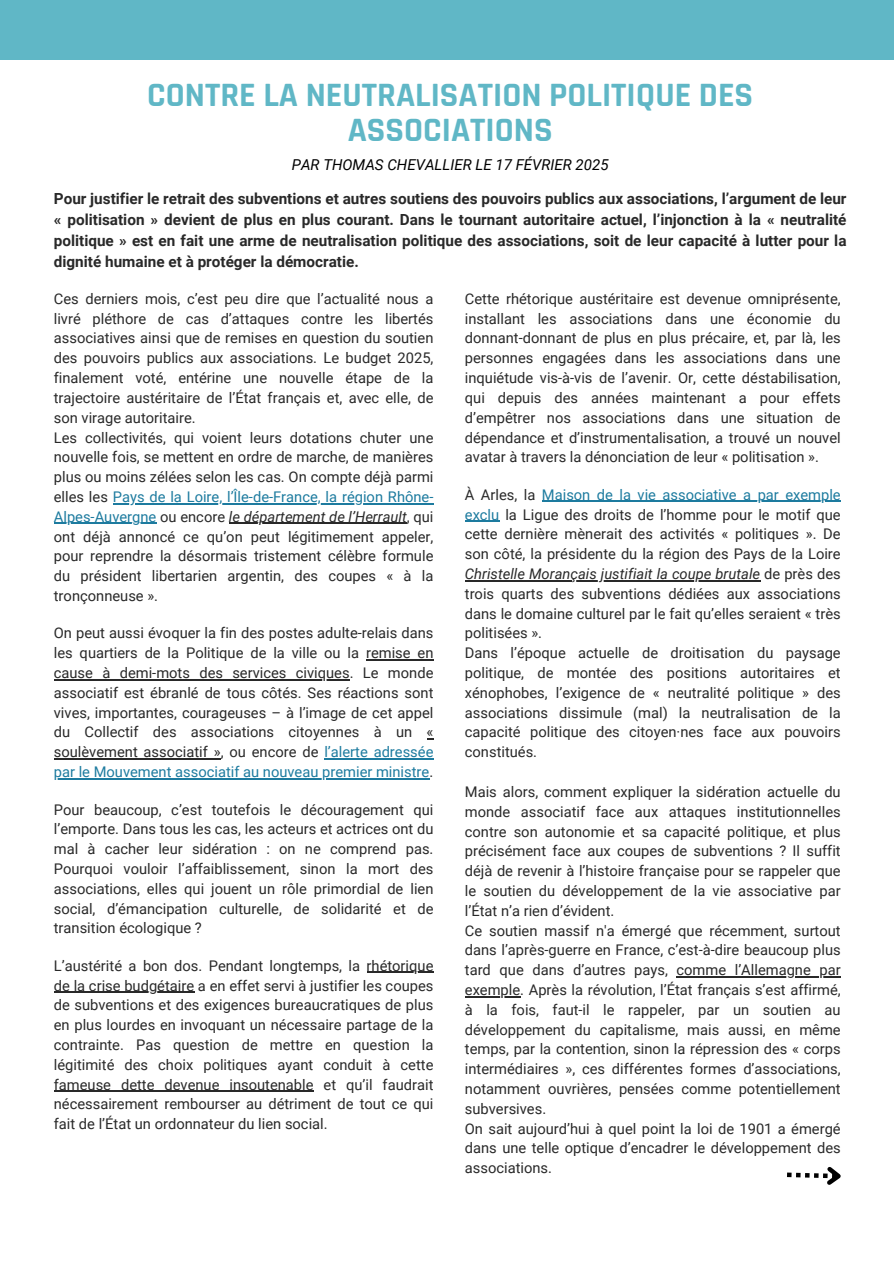
<style>
.page{position:relative;width:894px;height:1264px;background:#fff}
.page>*{position:absolute;margin:0;border:0;box-sizing:border-box;transform-origin:0 0}
.t1{font:700 34.5px/35.7px "Rajdhani";color:#60b7c6;text-align:center}
.t2{font:700 15.3px/21.1px "Roboto";color:#292929;text-align:justify}
.t3{font:italic 15px "Roboto";color:#000}
.t4{font:14.7px/19.8px "Roboto";color:#292929;text-align:justify}
.t5{font:14.7px "Roboto";color:#1d7b9f}
.t6{font:italic 14.7px "Roboto";color:#292929}
.s1{color:#292929}
.s2{color:#1d7b9f}
.s3{font-style:italic}
.s4{font-style:normal;color:#1d7b9f}
.s5{font-style:normal}
</style>
<div class="page">
<div style="left:0;top:0;width:893px;height:60px;background:#60b7c6"></div>
<hr style="left:113px;top:503px;width:320px;height:1px;background:#1d7b9f">
<hr style="left:54px;top:523px;width:102px;height:1px;background:#1d7b9f">
<hr style="left:229px;top:523px;width:177px;height:1px;background:#292929">
<hr style="left:366px;top:659px;width:67px;height:1px;background:#292929">
<hr style="left:54px;top:679px;width:295px;height:1px;background:#292929">
<hr style="left:54px;top:758px;width:167px;height:1px;background:#292929">
<hr style="left:324px;top:758px;width:109px;height:1px;background:#1d7b9f">
<hr style="left:54px;top:778px;width:375px;height:1px;background:#1d7b9f">
<hr style="left:366px;top:971px;width:67px;height:2px;background:#292929">
<hr style="left:54px;top:991px;width:140px;height:1px;background:#292929">
<hr style="left:54px;top:1090px;width:259px;height:1px;background:#292929">
<hr style="left:541px;top:501px;width:299px;height:1px;background:#1d7b9f">
<hr style="left:464px;top:520px;width:35px;height:2px;background:#1d7b9f">
<hr style="left:464px;top:580px;width:296px;height:1px;background:#292929">
<hr style="left:676px;top:976px;width:164px;height:1px;background:#292929">
<hr style="left:464px;top:996px;width:56px;height:1px;background:#292929">
<svg style="left:787px;top:1167px;width:54px;height:18px"></svg>
<p class="t1" style="left:147px;top:78px;width:607px">CONTRE LA NEUTRALISATION POLITIQUE DES<br>ASSOCIATIONS</p>
<p class="t3" style="left:292px;top:156px;width:318px">PAR THOMAS CHEVALLIER LE 17 FÉVRIER 2025</p>
<p class="t2" style="left:54px;top:188px;width:794px">Pour justifier le retrait des subventions et autres soutiens des pouvoirs publics aux associations, l’argument de leur « politisation » devient de plus en plus courant. Dans le tournant autoritaire actuel, l’injonction à la « neutralité politique » est en fait une arme de neutralisation politique des associations, soit de leur capacité à lutter pour la dignité humaine et à protéger la démocratie.</p>
<p class="t4" style="left:464px;top:289px;width:377px">Cette rhétorique austéritaire est devenue omniprésente, installant les associations dans une économie du donnant-donnant de plus en plus précaire, et, par là, les personnes engagées dans les associations dans une inquiétude vis-à-vis de l’avenir. Or, cette déstabilisation, qui depuis des années maintenant a pour effets d’empêtrer nos associations dans une situation de dépendance et d’instrumentalisation, a trouvé un nouvel avatar à travers la dénonciation de leur « politisation ».</p>
<p class="t5" style="left:464px;top:486px;width:377px"><span class="s1">À Arles, la</span> Maison de la vie associative a par exemple</p>
<p class="t4" style="left:464px;top:504px;width:377px"><span class="s2">exclu</span> la Ligue des droits de l’homme pour le motif que cette dernière mènerait des activités « politiques ». De son côté, la présidente du la région des Pays de la Loire</p>
<p class="t4" style="left:464px;top:564px;width:377px;text-align:left"><span class="s3">Christelle Morançais justifiait la coupe brutale</span> de près des trois quarts des subventions dédiées aux associations dans le domaine culturel par le fait qu’elles seraient « très politisées ».<br>Dans l’époque actuelle de droitisation du paysage politique, de montée des positions autoritaires et xénophobes, l’exigence de « neutralité politique » des associations dissimule (mal) la neutralisation de la capacité politique des citoyen·nes face aux pouvoirs constitués.</p>
<p class="t4" style="left:464px;top:782px;width:377px">Mais alors, comment expliquer la sidération actuelle du monde associatif face aux attaques institutionnelles contre son autonomie et sa capacité politique, et plus précisément face aux coupes de subventions ? Il suffit déjà de revenir à l’histoire française pour se rappeler que le soutien du développement de la vie associative par l’État n’a rien d’évident.</p>
<p class="t4" style="left:464px;top:920px;width:377px">Ce soutien massif n'a émergé que récemment, surtout dans l’après-guerre en France, c’est-à-dire beaucoup plus tard que dans d’autres pays,</p>
<p class="t4" style="left:54px;top:289px;width:381px">Ces derniers mois, c’est peu dire que l’actualité nous a livré pléthore de cas d’attaques contre les libertés associatives ainsi que de remises en question du soutien des pouvoirs publics aux associations. Le budget 2025, finalement voté, entérine une nouvelle étape de la trajectoire austéritaire de l’État français et, avec elle, de son virage autoritaire.</p>
<p class="t4" style="left:54px;top:427px;width:381px">Les collectivités, qui voient leurs dotations chuter une nouvelle fois, se mettent en ordre de marche, de manières plus ou moins zélées selon les cas. On compte déjà parmi elles les <span class="s2">Pays de la Loire, l’Île-de-France, la région Rhône-</span></p>
<h2 class="t6" style="left:54px;top:508px;width:381px"><span class="s4">Alpes-Auvergne</span> <span class="s5">ou encore</span> le département de l’Herrault<span class="s5">, qui</span></h2>
<h3 class="t4" style="left:54px;top:526px;width:381px">ont déjà annoncé ce qu’on peut légitimement appeler, pour reprendre la désormais tristement célèbre formule du président libertarien argentin, des coupes « à la tronçonneuse ».</h3>
<h3 class="t4" style="left:54px;top:623px;width:381px">On peut aussi évoquer la fin des postes adulte-relais dans les quartiers de la Politique de la ville ou la remise en</h3>
<p class="t4" style="left:54px;top:663px;width:381px">cause à demi-mots des services civiques. Le monde associatif est ébranlé de tous côtés. Ses réactions sont vives, importantes, courageuses – à l’image de cet appel du Collectif des associations citoyennes à un « soulèvement associatif », ou encore de <span class="s2">l’alerte adressée</span></p>
<p class="t5" style="left:54px;top:763px;width:381px">par le Mouvement associatif au nouveau premier ministre<span class="s1">.</span></p>
<p class="t4" style="left:54px;top:799px;width:381px">Pour beaucoup, c’est toutefois le découragement qui l’emporte. Dans tous les cas, les acteurs et actrices ont du mal à cacher leur sidération : on ne comprend pas.<br>Pourquoi vouloir l’affaiblissement, sinon la mort des associations, elles qui jouent un rôle primordial de lien social, d’émancipation culturelle, de solidarité et de transition écologique ?</p>
<p class="t4" style="left:54px;top:955px;width:381px">L’austérité a bon dos. Pendant longtemps, la rhétorique</p>
<p class="t4" style="left:54px;top:975px;width:381px">de la crise budgétaire a en effet servi à justifier les coupes de subventions et des exigences bureaucratiques de plus en plus lourdes en invoquant un nécessaire partage de la contrainte. Pas question de mettre en question la légitimité des choix politiques ayant conduit à cette fameuse dette devenue insoutenable et qu’il faudrait nécessairement rembourser au détriment de tout ce qui fait de l’État un ordonnateur du lien social.</p>
<p class="t4" style="left:676px;top:960px;width:166px">comme l’Allemagne par</p>
<p class="t4" style="left:464px;top:980px;width:377px;text-align:left">exemple. Après la révolution, l’État français s’est affirmé, à la fois, faut-il le rappeler, par un soutien au développement du capitalisme, mais aussi, en même temps, par la contention, sinon la répression des « corps intermédiaires », ces différentes formes d’associations, notamment ouvrières, pensées comme potentiellement subversives.<br>On sait aujourd’hui à quel point la loi de 1901 a émergé dans une telle optique d’encadrer le développement des associations.</p>
</div>
